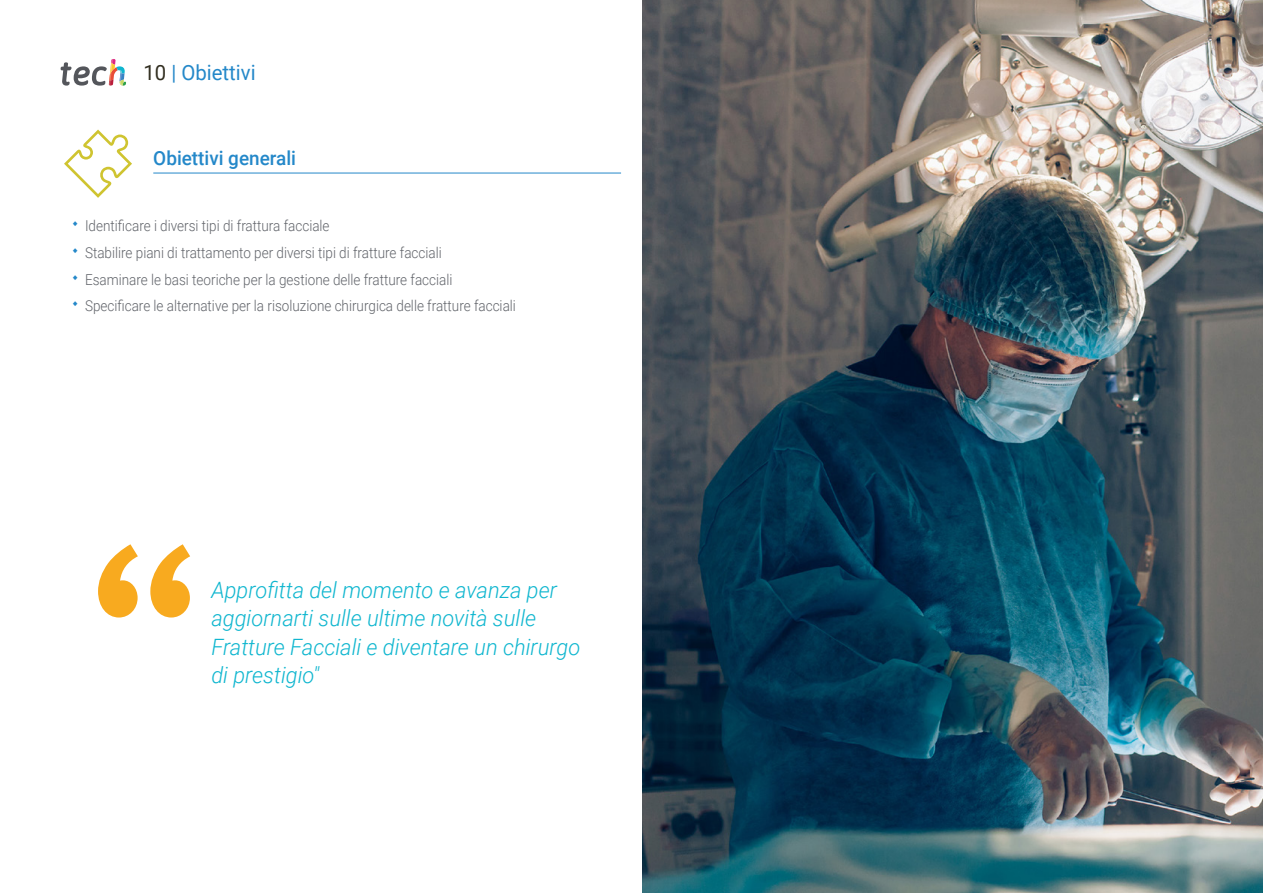
<style>
.page{position:relative;width:1263px;height:893px;background:#fff}
.page>*{position:absolute;margin:0;border:0;box-sizing:border-box;transform-origin:0 0}
.t1{font:italic 300 22.5px/28.5px "Roboto";color:#0fb6cf}
.t2{font:21px "Roboto";color:#2488c9}
.t3{font:500 19.5px "Roboto";color:#2488c9}
.t4{font:300 15px/26.7px "Roboto";color:#61646a;scale:.9 1}
.s1{color:#312e20}
.s2{color:#2588c9}
</style>
<div class="page">
<hr style="left:153px;top:173px;width:468px;height:1px;background:#2488c9">
<svg style="left:64px;top:130px;width:68px;height:68px"></svg>
<svg style="left:98px;top:544px;width:92px;height:73px"></svg>
<svg style="left:61px;top:59px;width:65px;height:27px"></svg>
<img style="left:642px;top:0;width:621px;height:893px">
<h2 class="t2" style="left:144px;top:57px;width:114px"><span class="s1">10</span> <span class="s2">|</span> Obiettivi</h2>
<h3 class="t3" style="left:153px;top:144px;width:144px">Obiettivi generali</h3>
<p class="t4" style="left:85px;top:212px;width:480px">Identificare i diversi tipi di frattura facciale<br>Stabilire piani di trattamento per diversi tipi di fratture facciali<br>Esaminare le basi teoriche per la gestione delle fratture facciali Specificare le alternative per la risoluzione chirurgica delle fratture facciali</p>
<h1 class="t1" style="left:211px;top:575px;width:370px">Approfitta del momento e avanza per aggiornarti sulle ultime novità sulle<br>Fratture Facciali e diventare un chirurgo di prestigio"</h1>
</div>
